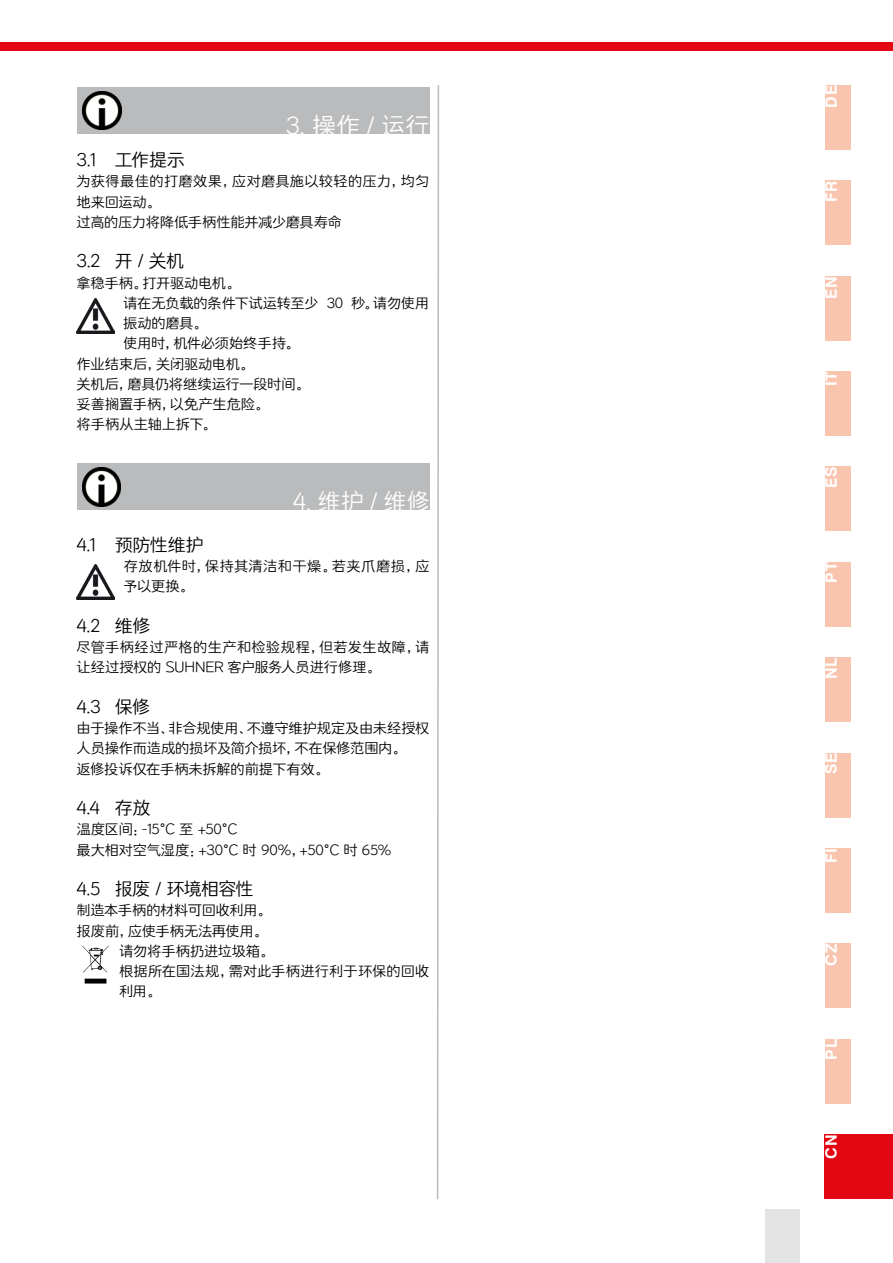
<style>
.page{position:relative;width:893px;height:1263px;background:#fff}
.page>*{position:absolute;margin:0;border:0;box-sizing:border-box;transform-origin:0 0}
.t1{font:24px "Aa Round Li";color:#fff;scale:.95 1}
.t2{font:24px "Aa Round Li";color:#fff}
.t3{font:18px "Aa Round Li";letter-spacing:-.03em;color:#000}
.t4{font:700 15.75px "Swiss 721 BT";letter-spacing:.05em;color:#fff}
.t5{font:14.25px/20.2px "Aa Round Li";letter-spacing:-.01em;color:#000}
.t6{font:14.25px/20.2px "Aa Round Li";letter-spacing:.025em;color:#000}
.t7{font:14.25px "Aa Round Li";letter-spacing:.01em;color:#000}
</style>
<div class="page">
<img style="left:77px;top:299px;width:38px;height:35px">
<div style="left:77px;top:464px;width:352px;height:46px;background:#babbbc"></div>
<img style="left:82px;top:468px;width:39px;height:38px">
<img style="left:77px;top:564px;width:38px;height:35px">
<svg style="left:84px;top:978px;width:23px;height:5px"></svg>
<img style="left:82px;top:945px;width:27px;height:28px">
<div style="left:77px;top:87px;width:352px;height:47px;background:#babbbc"></div>
<img style="left:83px;top:92px;width:38px;height:38px">
<div style="left:825px;top:1039px;width:25px;height:64px;background:#f9c5af"></div>
<div style="left:825px;top:944px;width:25px;height:64px;background:#f9c5af"></div>
<div style="left:825px;top:848px;width:25px;height:64px;background:#f9c5af"></div>
<div style="left:825px;top:753px;width:25px;height:64px;background:#f9c5af"></div>
<div style="left:825px;top:657px;width:25px;height:65px;background:#f9c5af"></div>
<div style="left:825px;top:562px;width:25px;height:64px;background:#f9c5af"></div>
<div style="left:825px;top:467px;width:25px;height:64px;background:#f9c5af"></div>
<div style="left:825px;top:371px;width:25px;height:65px;background:#f9c5af"></div>
<div style="left:825px;top:276px;width:25px;height:64px;background:#f9c5af"></div>
<div style="left:825px;top:180px;width:25px;height:65px;background:#f9c5af"></div>
<div style="left:825px;top:85px;width:25px;height:64px;background:#f9c5af"></div>
<div style="left:0;top:43px;width:893px;height:8px;background:#e30613"></div>
<div style="left:765px;top:1209px;width:34px;height:54px;background:#e3e3e3"></div>
<svg style="left:436px;top:85px;width:4px;height:1115px"></svg>
<div style="left:825px;top:1134px;width:68px;height:65px;background:#e30613"></div>
<h1 class="t2" style="left:286px;top:109px;width:145px">3. 操作/ 运行</h1>
<p class="t3" style="left:77px;top:147px;width:110px">3.1 工作提示</p>
<p class="t5" style="left:77px;top:171px;width:354px">为获得最佳的打磨效果，应对磨具施以较轻的压力，均匀地来回运动。<br>过高的压力将降低手柄性能并减少磨具寿命</p>
<p class="t3" style="left:77px;top:249px;width:109px">3.2 开 / 关机</p>
<p class="t5" style="left:77px;top:272px;width:164px">拿稳手柄。打开驱动电机。</p>
<p class="t5" style="left:123px;top:292px;width:308px">请在无负载的条件下试运转至少 30 秒。请勿使用</p>
<p class="t5" style="left:123px;top:312px;width:85px">振动的磨具。</p>
<p class="t5" style="left:123px;top:333px;width:177px">使用时，机件必须始终手持。</p>
<p class="t5" style="left:77px;top:353px;width:178px">作业结束后，关闭驱动电机。</p>
<p class="t5" style="left:77px;top:373px;width:234px">关机后，磨具仍将继续运行一段时间。</p>
<p class="t5" style="left:77px;top:393px;width:193px">妥善搁置手柄，以免产生危险。</p>
<p class="t5" style="left:77px;top:414px;width:140px">将手柄从主轴上拆下。</p>
<h1 class="t1" style="left:293px;top:485px;width:145px">4. 维护/ 维修</h1>
<p class="t3" style="left:77px;top:532px;width:128px">4.1 预防性维护</p>
<p class="t6" style="left:123px;top:555px;width:308px">存放机件时，保持其清洁和干燥。若夹爪磨损，应予以更换。</p>
<p class="t3" style="left:77px;top:613px;width:75px">4.2 维修</p>
<p class="t5" style="left:77px;top:636px;width:354px">尽管手柄经过严格的生产和检验规程，但若发生故障，请让经过授权的 SUHNER 客户服务人员进行修理。</p>
<p class="t3" style="left:77px;top:694px;width:75px">4.3 保修</p>
<p class="t5" style="left:77px;top:717px;width:354px">由于操作不当、非合规使用、不遵守维护规定及由未经授权人员操作而造成的损坏及简介损坏，不在保修范围内。<br>返修投诉仅在手柄未拆解的前提下有效。</p>
<p class="t3" style="left:77px;top:795px;width:75px">4.4 存放</p>
<p class="t5" style="left:77px;top:819px;width:316px">温度区间：-15°C 至 +50°C<br>最大相对空气湿度：+30°C 时 90%，+50°C 时 65%</p>
<p class="t3" style="left:77px;top:876px;width:179px">4.5 报废 / 环境相容性</p>
<p class="t5" style="left:77px;top:900px;width:195px">制造本手柄的材料可回收利用。</p>
<p class="t5" style="left:77px;top:920px;width:192px">报废前，应使手柄无法再使用。</p>
<p class="t5" style="left:119px;top:940px;width:155px">请勿将手柄扔进垃圾箱。</p>
<p class="t7" style="left:119px;top:961px;width:312px">根据所在国法规，需对此手柄进行利于环保的回收</p>
<p class="t5" style="left:119px;top:981px;width:42px">利用。</p>
<p class="t4" style="left:822px;top:108px;width:24px;rotate:-90deg">DE</p>
<p class="t4" style="left:822px;top:202px;width:23px;rotate:-90deg">FR</p>
<p class="t4" style="left:822px;top:299px;width:24px;rotate:-90deg">EN</p>
<p class="t4" style="left:822px;top:386px;width:16px;rotate:-90deg">IT</p>
<p class="t4" style="left:822px;top:488px;width:23px;rotate:-90deg">ES</p>
<p class="t4" style="left:822px;top:583px;width:22px;rotate:-90deg">PT</p>
<p class="t4" style="left:822px;top:679px;width:23px;rotate:-90deg">NL</p>
<p class="t4" style="left:822px;top:774px;width:23px;rotate:-90deg">SE</p>
<p class="t4" style="left:822px;top:863px;width:17px;rotate:-90deg">FI</p>
<p class="t4" style="left:822px;top:966px;width:23px;rotate:-90deg">CZ</p>
<p class="t4" style="left:822px;top:1059px;width:22px;rotate:-90deg">PL</p>
<p class="t4" style="left:822px;top:1159px;width:26px;rotate:-90deg">CN</p>
</div>
